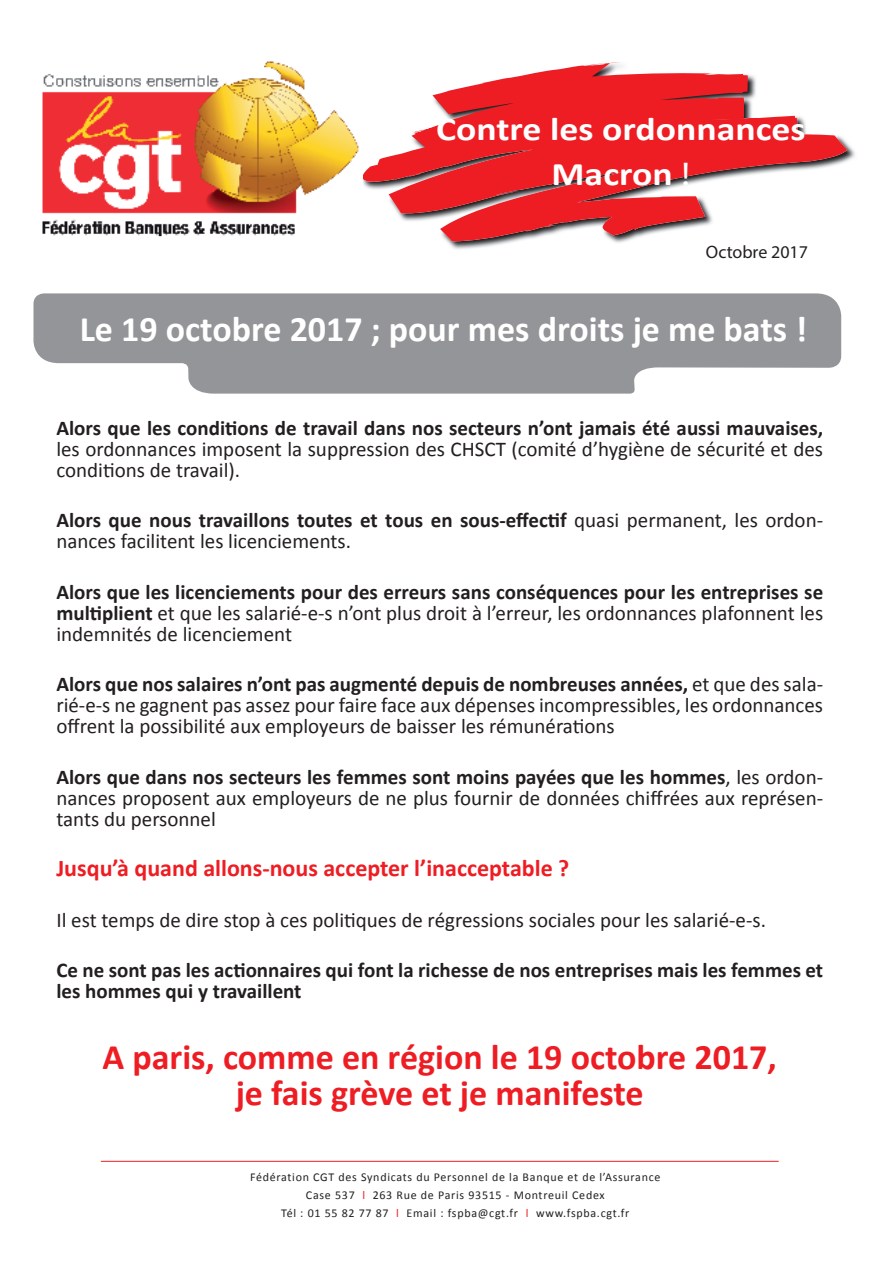
<style>
.page{position:relative;width:893px;height:1263px;background:#fff}
.page>*{position:absolute;margin:0;border:0;box-sizing:border-box;transform-origin:0 0}
.t1{font:700 36px/36px "Calibri";color:#ee1d23;text-align:center}
.t2{font:700 36px "Calibri";color:#fff}
.t3{font:700 33px/45px "Calibri";color:#fff;text-align:center;scale:1.15 1}
.t4{font:700 24px "Calibri";color:#ee1d23}
.t5{font:21px/21px "Calibri";color:#231f20;text-align:justify}
.t6{font:700 21px/21px "Calibri";color:#231f20}
.t7{font:18px "Myriad Pro";color:#231f20}
.t8{font:12px/18px "Calibri";letter-spacing:.06em;color:#231f20;text-align:center}
.s1{font-family:"Myriad Pro";font-weight:400}
.s2{font-weight:700}
.s3{color:#ee1d23}
</style>
<div class="page">
<svg style="left:363px;top:110px;width:491px;height:138px"></svg>
<svg style="left:368px;top:62px;width:380px;height:118px;fill:#ee1d23"></svg>
<img style="left:43px;top:61px;width:316px;height:175px">
<svg style="left:33px;top:293px;width:808px;height:101px;background:#a1a3a6"></svg>
<hr style="left:101px;top:1161px;width:677px;height:1px;background:#ee1d23">
<h2 class="t3" style="left:436px;top:106px;width:323px">Contre les ordonnances<br>Macron <span class="s1">!</span></h2>
<p class="t7" style="left:706px;top:240px;width:104px">Octobre 2017</p>
<h1 class="t2" style="left:80px;top:306px;width:729px">Le 19 octobre 2017 ; pour mes droits je me bats !</h1>
<p class="t6" style="left:56px;top:417px;width:768px">Alors que les conditions de travail dans nos secteurs n’ont jamais été aussi mauvaises,</p>
<p class="t5" style="left:56px;top:438px;width:768px">les ordonnances imposent la suppression des CHSCT (comité d’hygiène de sécurité et des conditions de travail).</p>
<p class="t5" style="left:56px;top:510px;width:768px"><span class="s2">Alors que nous travaillons toutes et tous en sous-effectif</span> quasi permanent, les ordon&shy;nances facilitent les licenciements.</p>
<p class="t5" style="left:56px;top:581px;width:768px"><span class="s2">Alors que les licenciements pour des erreurs sans conséquences pour les entreprises se multiplient</span> et que les salarié-e-s n’ont plus droit à l’erreur, les ordonnances plafonnent les indemnités de licenciement</p>
<p class="t5" style="left:56px;top:674px;width:768px"><span class="s2">Alors que nos salaires n’ont pas augmenté depuis de nombreuses années,</span> et que des sala&shy;rié-e-s ne gagnent pas assez pour faire face aux dépenses incompressibles, les ordonnances offrent la possibilité aux employeurs de baisser les rémunérations</p>
<p class="t5" style="left:56px;top:766px;width:768px"><span class="s2">Alors que dans nos secteurs les femmes sont moins payées que les hommes</span>, les ordon&shy;nances proposent aux employeurs de ne plus fournir de données chiffrées aux représen&shy;tants du personnel</p>
<p class="t4" style="left:56px;top:853px;width:514px">Jusqu’à quand allons-nous accepter l’inacceptable ?</p>
<p class="t5" style="left:56px;top:909px;width:711px">Il est temps de dire stop à ces politiques de régressions sociales pour les salarié-e-s.</p>
<p class="t6" style="left:56px;top:960px;width:768px">Ce ne sont pas les actionnaires qui font la richesse de nos entreprises mais les femmes et les hommes qui y travaillent</p>
<h1 class="t1" style="left:103px;top:1039px;width:676px">A paris, comme en région le 19 octobre 2017, je fais grève et je manifeste</h1>
<p class="t8" style="left:250px;top:1168px;width:412px">Fédération CGT des Syndicats du Personnel de la Banque et de l’Assurance<br>Case 537 <span class="s3">l</span> 263 Rue de Paris 93515 - Montreuil Cedex<br>Tél : 01 55 82 77 87 <span class="s3">l</span> Email : fspba@cgt.fr <span class="s3">l</span> www.fspba.cgt.fr</p>
</div>
